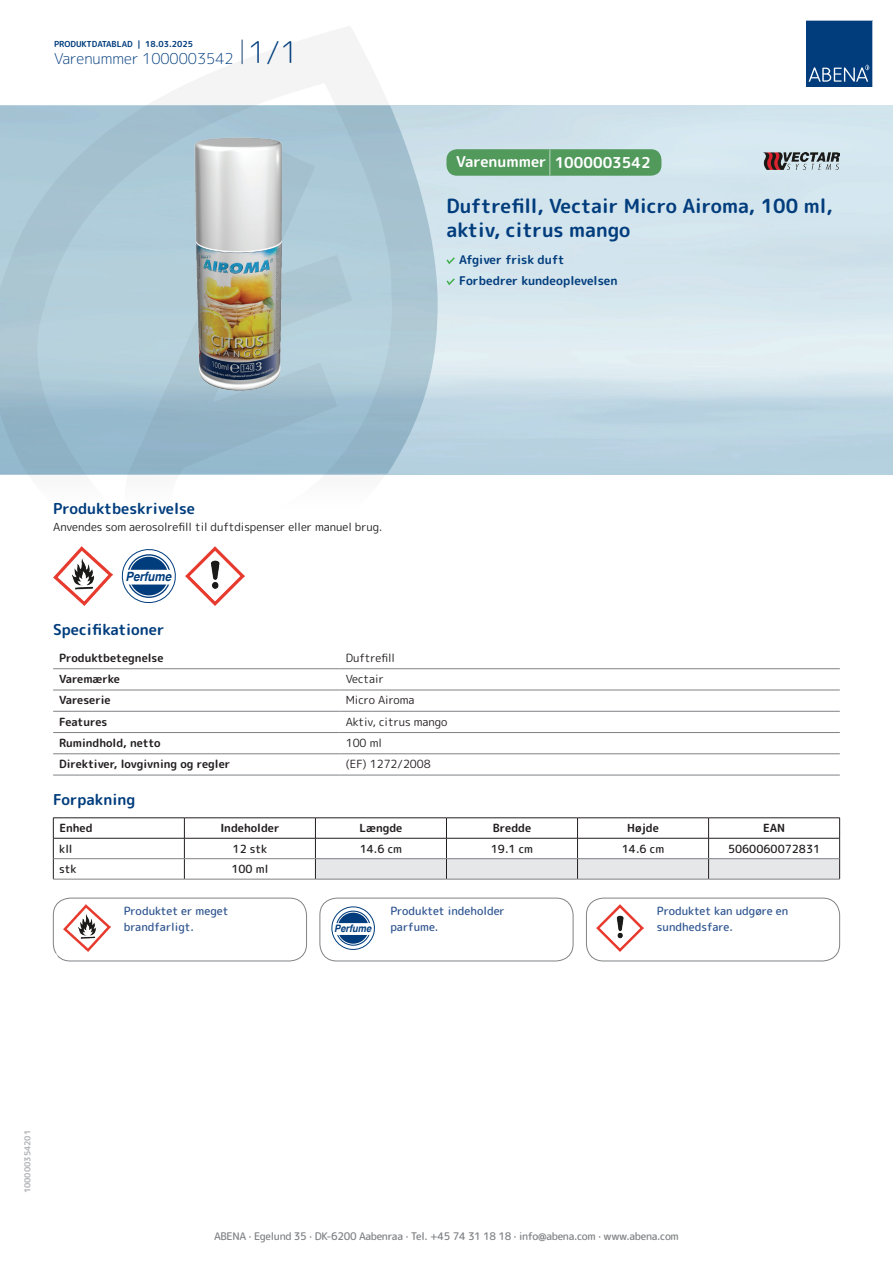
<style>
.page{position:relative;width:893px;height:1263px;background:#fff}
.page>*{position:absolute;margin:0;border:0;box-sizing:border-box;transform-origin:0 0}
.t1{font:700 19.5px/24px "Rounded Mplus 1 c";color:#013d7d}
.t2{font:700 15px "Rounded Mplus 1 c";color:#013d7d}
.t3{font:300 15px "Rounded Mplus 1 c";color:#013d7d}
.t4{font:700 15px "Rounded Mplus 1 c";color:#fff}
.t5{font:italic 700 12.75px "Helvetica";letter-spacing:-.005em;color:#013d7d;scale:.9 1}
.t6{font:700 12px/21px "Rounded Mplus 1 c";color:#013d7d}
.t7{font:700 11.25px "Rounded Mplus 1 c";color:#231f20}
.t8{font:11.25px "Rounded Mplus 1 c";color:#231f20}
.t9{font:500 11.25px/16.5px "Rounded Mplus 1 c";color:#305691}
.t10{font:500 11.25px "Rounded Mplus 1 c";color:#231f20}
.t11{font:500 10.5px "Rounded Mplus 1 c";letter-spacing:-.03em;color:#808285}
.t12{font:700 10.5px "Rounded Mplus 1 c";color:#fff}
.t13{font:italic 700 10.2px "Helvetica";letter-spacing:-.005em;color:#013d7d;scale:.9 1}
.t14{font:700 8.25px "Rounded Mplus 1 c";color:#013d7d}
.t15{font:700 8.25px "Rounded Mplus 1 c";color:#b2b3b7}
.s1{font-size:30px}
.s2{font-size:25.5px}
</style>
<div class="page">
<svg style="left:0;top:26px;width:439px;height:580px"></svg>
<svg style="left:0;top:106px;width:438px;height:368px;background:#a7c5d3"></svg>
<svg style="left:242px;top:40px;width:1px;height:24px"></svg>
<svg style="left:806px;top:20px;width:67px;height:67px;background:#144b86"></svg>
<img style="left:180px;top:127px;width:118px;height:275px">
<img style="left:54px;top:547px;width:58px;height:58px">
<svg style="left:120px;top:547px;width:58px;height:58px"></svg>
<img style="left:185px;top:547px;width:59px;height:58px">
<hr style="left:53px;top:668px;width:287px;height:1px;background:#808285">
<hr style="left:340px;top:668px;width:500px;height:1px;background:#808285">
<hr style="left:53px;top:690px;width:287px;height:1px;background:#808285">
<hr style="left:340px;top:690px;width:500px;height:1px;background:#808285">
<hr style="left:53px;top:711px;width:287px;height:1px;background:#808285">
<hr style="left:340px;top:711px;width:500px;height:1px;background:#808285">
<hr style="left:53px;top:732px;width:287px;height:1px;background:#808285">
<hr style="left:340px;top:732px;width:500px;height:1px;background:#808285">
<hr style="left:53px;top:753px;width:287px;height:1px;background:#808285">
<hr style="left:340px;top:753px;width:500px;height:1px;background:#808285">
<hr style="left:53px;top:775px;width:287px;height:1px;background:#808285">
<hr style="left:340px;top:775px;width:500px;height:1px;background:#808285">
<hr style="left:53px;top:817px;width:131px;height:1px;background:#231f20">
<hr style="left:184px;top:817px;width:131px;height:1px;background:#231f20">
<hr style="left:315px;top:817px;width:131px;height:1px;background:#231f20">
<hr style="left:446px;top:817px;width:131px;height:1px;background:#231f20">
<hr style="left:577px;top:817px;width:132px;height:1px;background:#231f20">
<hr style="left:709px;top:817px;width:131px;height:1px;background:#231f20">
<hr style="left:53px;top:838px;width:131px;height:1px;background:#231f20">
<hr style="left:184px;top:838px;width:131px;height:1px;background:#231f20">
<svg style="left:53px;top:818px;width:1px;height:61px"></svg>
<svg style="left:184px;top:818px;width:1px;height:61px"></svg>
<svg style="left:315px;top:818px;width:525px;height:61px"></svg>
<hr style="left:54px;top:858px;width:130px;height:1px;background:#808285">
<hr style="left:184px;top:858px;width:131px;height:1px;background:#808285">
<hr style="left:315px;top:858px;width:131px;height:1px;background:#808285">
<hr style="left:446px;top:858px;width:131px;height:1px;background:#808285">
<hr style="left:577px;top:858px;width:132px;height:1px;background:#808285">
<hr style="left:709px;top:858px;width:130px;height:1px;background:#808285">
<hr style="left:53px;top:879px;width:131px;height:1px;background:#808285">
<hr style="left:184px;top:879px;width:131px;height:1px;background:#808285">
<hr style="left:315px;top:879px;width:131px;height:1px;background:#808285">
<hr style="left:446px;top:879px;width:131px;height:1px;background:#808285">
<hr style="left:577px;top:879px;width:132px;height:1px;background:#808285">
<hr style="left:709px;top:879px;width:131px;height:1px;background:#808285">
<img style="left:63px;top:904px;width:47px;height:48px">
<div style="left:53px;top:898px;width:254px;height:63px;border:1px solid #808285;border-radius:17px"></div>
<svg style="left:331px;top:906px;width:44px;height:44px"></svg>
<div style="left:320px;top:898px;width:253px;height:63px;border:1px solid #808285;border-radius:17px"></div>
<img style="left:596px;top:904px;width:47px;height:48px">
<div style="left:586px;top:898px;width:254px;height:63px;border:1px solid #808285;border-radius:17px"></div>
<svg style="left:446px;top:257px;width:9px;height:7px"></svg>
<svg style="left:446px;top:278px;width:9px;height:7px"></svg>
<div style="left:446px;top:149px;width:215px;height:27px;background:#52995c;border-radius:10px"></div>
<img style="left:763px;top:152px;width:77px;height:18px">
<p class="t14" style="left:54px;top:38px;width:141px">PRODUKTDATABLAD | 18.03.2025</p>
<h2 class="t3" style="left:54px;top:48px;width:246px">Varenummer 1000003542 <span class="s1">1/1</span></h2>
<h2 class="t4" style="left:456px;top:152px;width:196px">Varenummer <span class="s2">|</span> 1000003542</h2>
<h1 class="t1" style="left:446px;top:194px;width:388px">Duftrefill, Vectair Micro Airoma, 100 ml, aktiv, citrus mango</h1>
<p class="t6" style="left:459px;top:249px;width:160px">Afgiver frisk duft<br>Forbedrer kundeoplevelsen</p>
<h2 class="t2" style="left:53px;top:498px;width:143px">Produktbeskrivelse</h2>
<p class="t8" style="left:53px;top:518px;width:331px">Anvendes som aerosolrefill til duftdispenser eller manuel brug.</p>
<p class="t5" style="left:125px;top:566px;width:53px">Perfume</p>
<h2 class="t2" style="left:53px;top:619px;width:113px">Specifikationer</h2>
<p class="t7" style="left:59px;top:650px;width:106px">Produktbetegnelse</p>
<p class="t8" style="left:346px;top:650px;width:51px">Duftrefill</p>
<p class="t7" style="left:59px;top:671px;width:62px">Varemærke</p>
<p class="t8" style="left:346px;top:671px;width:40px">Vectair</p>
<p class="t7" style="left:59px;top:692px;width:53px">Vareserie</p>
<p class="t8" style="left:346px;top:692px;width:70px">Micro Airoma</p>
<p class="t7" style="left:59px;top:714px;width:50px">Features</p>
<p class="t8" style="left:346px;top:714px;width:103px">Aktiv, citrus mango</p>
<p class="t7" style="left:59px;top:735px;width:103px">Rumindhold, netto</p>
<p class="t8" style="left:346px;top:735px;width:38px">100 ml</p>
<p class="t7" style="left:59px;top:756px;width:173px">Direktiver, lovgivning og regler</p>
<p class="t8" style="left:346px;top:756px;width:87px">(EF) 1272/2008</p>
<h2 class="t2" style="left:53px;top:789px;width:84px">Forpakning</h2>
<p class="t7" style="left:59px;top:820px;width:35px">Enhed</p>
<p class="t7" style="left:220px;top:820px;width:61px">Indeholder</p>
<p class="t7" style="left:359px;top:820px;width:44px">Længde</p>
<p class="t7" style="left:493px;top:820px;width:40px">Bredde</p>
<p class="t7" style="left:627px;top:820px;width:33px">Højde</p>
<p class="t7" style="left:763px;top:820px;width:24px">EAN</p>
<p class="t10" style="left:59px;top:840px;width:15px">kll</p>
<p class="t10" style="left:233px;top:840px;width:36px">12 stk</p>
<p class="t10" style="left:360px;top:840px;width:44px">14.6 cm</p>
<p class="t10" style="left:491px;top:840px;width:44px">19.1 cm</p>
<p class="t10" style="left:622px;top:840px;width:44px">14.6 cm</p>
<p class="t10" style="left:728px;top:840px;width:94px">5060060072831</p>
<p class="t10" style="left:59px;top:861px;width:19px">stk</p>
<p class="t10" style="left:231px;top:861px;width:38px">100 ml</p>
<p class="t9" style="left:124px;top:902px;width:106px">Produktet er meget brandfarligt.</p>
<p class="t9" style="left:390px;top:902px;width:116px">Produktet indeholder</p>
<p class="t9" style="left:657px;top:902px;width:133px">Produktet kan udgøre en sundhedsfare.</p>
<p class="t13" style="left:334px;top:920px;width:42px">Perfume</p>
<p class="t9" style="left:390px;top:919px;width:50px">parfume.</p>
<p class="t12" style="left:53px;top:950px;width:7px">*</p>
<p class="t15" style="left:22px;top:1193px;width:65px;rotate:-90deg">100000354201</p>
<p class="t11" style="left:214px;top:1229px;width:466px">ABENA · Egelund 35 · DK-6200 Aabenraa · Tel. +45 74 31 18 18 · info@abena.com · www.abena.com</p>
</div>
